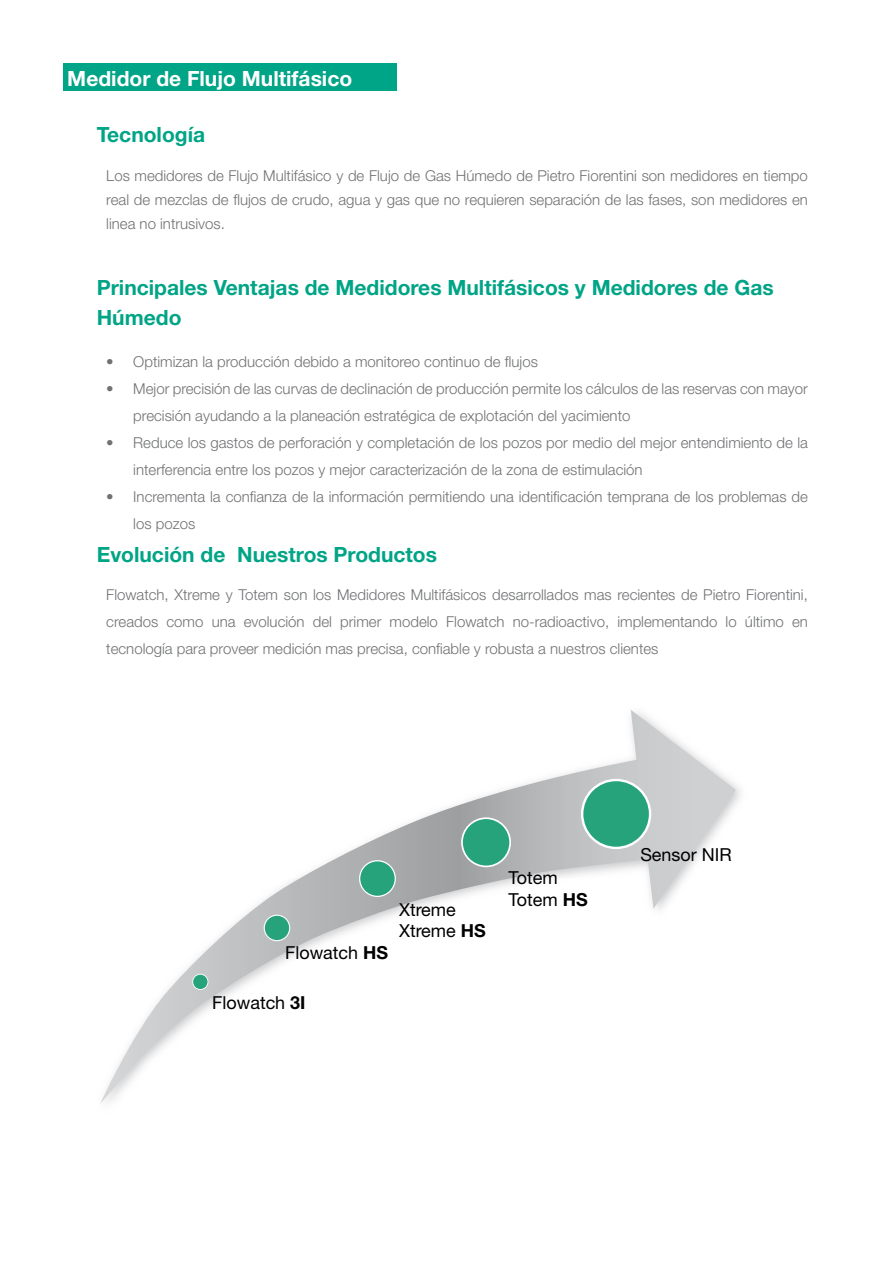
<style>
.page{position:relative;width:893px;height:1263px;background:#fff}
.page>*{position:absolute;margin:0;border:0;box-sizing:border-box;transform-origin:0 0}
.t1{font:700 21px/30px "Helvetica Neue";color:#00a486}
.t2{font:700 21px "Helvetica Neue";color:#fff}
.t3{font:18px/21.6px "Helvetica Neue";color:#000}
.t4{font:300 15px/27px "Helvetica Neue";color:#707173}
.s1{font-weight:700}
</style>
<div class="page">
<div style="left:64px;top:64px;width:333px;height:27px;background:#00a486"></div>
<svg style="left:100px;top:710px;width:636px;height:393px"></svg>
<svg style="left:192px;top:974px;width:16px;height:16px"></svg>
<svg style="left:264px;top:915px;width:26px;height:26px"></svg>
<svg style="left:359px;top:860px;width:37px;height:37px"></svg>
<svg style="left:461px;top:817px;width:50px;height:50px;background:#58ad93"></svg>
<svg style="left:581px;top:779px;width:70px;height:70px;background:#5eb399"></svg>
<h1 class="t2" style="left:67px;top:65px;width:286px">Medidor de Flujo Multifásico</h1>
<h1 class="t1" style="left:97px;top:119px;width:110px">Tecnología</h1>
<p class="t4" style="left:106px;top:163px;width:703px;line-height:24px;text-align:justify">Los medidores de Flujo Multifásico y de Flujo de Gas Húmedo de Pietro Fiorentini son medidores en tiempo real de mezclas de flujos de crudo, agua y gas que no requieren separación de las fases, son medidores en linea no intrusivos.</p>
<h1 class="t1" style="left:97px;top:272px;width:678px">Principales Ventajas de Medidores Multifásicos y Medidores de Gas<br>Húmedo</h1>
<p class="t4" style="left:106px;top:348px;width:433px">• Optimizan la producción debido a monitoreo continuo de flujos</p>
<p class="t4" style="left:133px;top:375px;width:676px;text-indent:-27px">• Mejor precisión de las curvas de declinación de producción permite los cálculos de las reservas con mayor precisión ayudando a la planeación estratégica de explotación del yacimiento</p>
<p class="t4" style="left:133px;top:429px;width:676px;text-indent:-27px">• Reduce los gastos de perforación y completación de los pozos por medio del mejor entendimiento de la interferencia entre los pozos y mejor caracterización de la zona de estimulación</p>
<p class="t4" style="left:133px;top:483px;width:676px;text-indent:-27px">• Incrementa la confianza de la información permitiendo una identificación temprana de los problemas de los pozos</p>
<h1 class="t1" style="left:97px;top:539px;width:342px">Evolución de Nuestros Productos</h1>
<p class="t4" style="left:106px;top:581px;width:703px;text-align:justify">Flowatch, Xtreme y Totem son los Medidores Multifásicos desarrollados mas recientes de Pietro Fiorentini, creados como una evolución del primer modelo Flowatch no-radioactivo, implementando lo último en tecnología para proveer medición mas precisa, confiable y robusta a nuestros clientes</p>
<p class="t3" style="left:285px;top:941px;width:105px">Flowatch <span class="s1">HS</span></p>
<p class="t3" style="left:399px;top:898px;width:88px">Xtreme<br>Xtreme <span class="s1">HS</span></p>
<p class="t3" style="left:212px;top:991px;width:95px">Flowatch <span class="s1">3I</span></p>
<p class="t3" style="left:508px;top:867px;width:81px">Totem<br>Totem <span class="s1">HS</span></p>
<p class="t3" style="left:640px;top:843px;width:93px">Sensor NIR</p>
</div>
